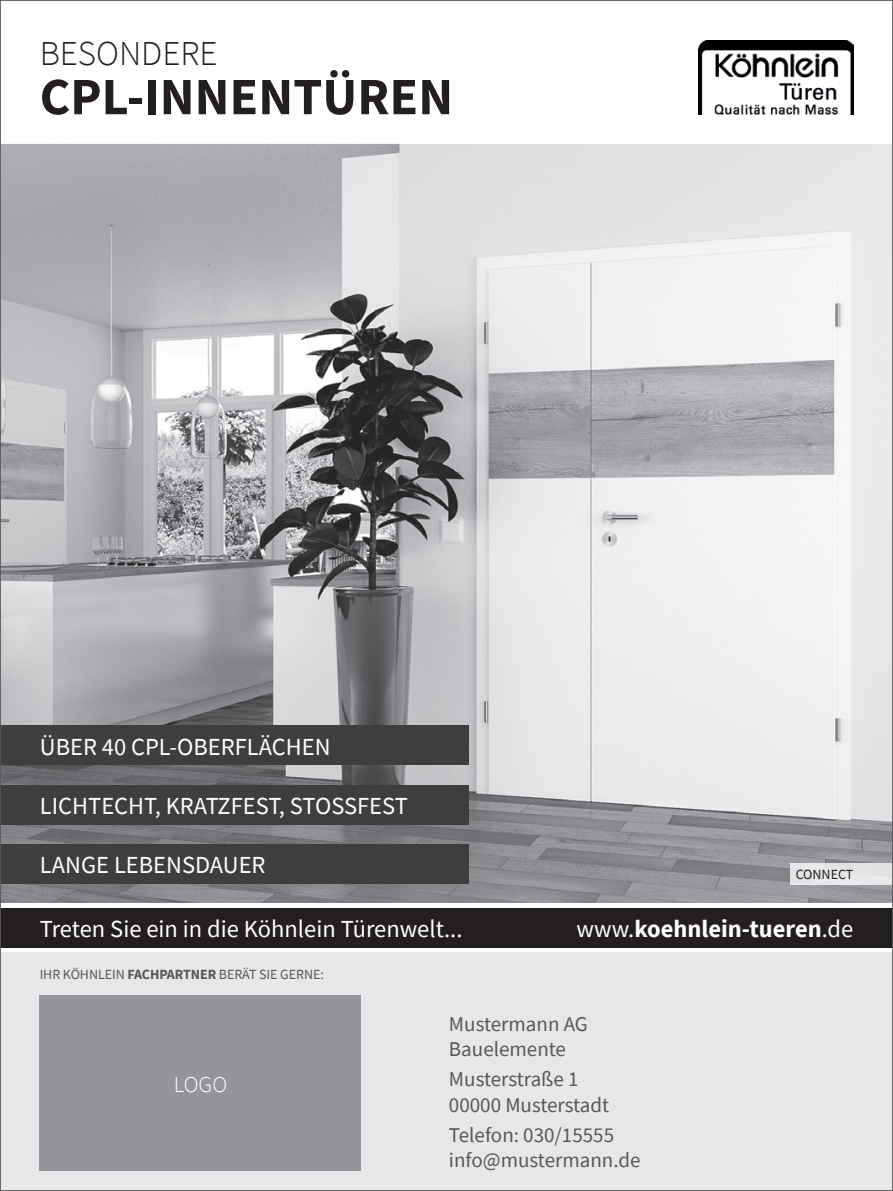
<style>
.page{position:relative;width:893px;height:1191px;background:#fff}
.page>*{position:absolute;margin:0;border:0;box-sizing:border-box;transform-origin:0 0}
.t1{font:700 52.5px "Source Sans Pro";color:#231f20}
.t2{font:300 35px "Source Sans Pro";color:#231f20}
.t3{font:24.5px "Source Sans Pro";color:#fff}
.t4{font:700 24.5px "Source Sans Pro";color:#fff}
.t5{font:300 22.75px "Source Sans Pro";color:#fff}
.t6{font:21px/25.2px "Source Sans Pro";color:#57585a}
.t7{font:14px "Source Sans Pro";letter-spacing:-.005em;color:#57585a}
.t8{font:14px "Source Sans Pro";color:#231f20}
.s1{font-weight:400}
.s2{font-weight:700}
</style>
<div class="page">
<img style="left:3px;top:144px;width:887px;height:759px">
<div style="left:0;top:908px;width:893px;height:39px;background:#231f20"></div>
<img style="left:698px;top:41px;width:155px;height:73px">
<div style="left:0;top:952px;width:893px;height:239px;background:#e6e7e9"></div>
<div style="left:40px;top:995px;width:321px;height:176px;background:#939598"></div>
<div style="left:0;top:784px;width:468px;height:40px;background:#3e3e3f"></div>
<div style="left:0;top:725px;width:468px;height:40px;background:#3e3e3f"></div>
<div style="left:0;top:844px;width:468px;height:40px;background:#3e3e3f"></div>
<div style="left:790px;top:863px;width:100px;height:21px;background:#e4e5e7"></div>
<h2 class="t2" style="left:40px;top:32px;width:179px">BESONDERE</h2>
<h1 class="t1" style="left:40px;top:61px;width:415px">CPL-INNENTÜREN</h1>
<p class="t3" style="left:40px;top:731px;width:292px">ÜBER 40 CPL-OBERFLÄCHEN</p>
<p class="t3" style="left:40px;top:790px;width:369px">LICHTECHT, KRATZFEST, STOSSFEST</p>
<p class="t3" style="left:40px;top:849px;width:227px">LANGE LEBENSDAUER</p>
<p class="t8" style="left:796px;top:865px;width:59px">CONNECT</p>
<p class="t3" style="left:40px;top:913px;width:424px">Treten Sie ein in die Köhnlein Türenwelt...</p>
<p class="t4" style="left:576px;top:912px;width:278px"><span class="s1">www.</span>koehnlein-tueren<span class="s1">.de</span></p>
<p class="t7" style="left:40px;top:966px;width:286px">IHR KÖHNLEIN <span class="s2">FACHPARTNER</span> BERÄT SIE GERNE:</p>
<p class="t6" style="left:449px;top:1011px;width:140px">Mustermann AG<br>Bauelemente</p>
<p class="t6" style="left:449px;top:1066px;width:162px">Musterstraße 1<br>00000 Musterstadt</p>
<p class="t6" style="left:449px;top:1122px;width:193px">Telefon: 030/15555 info@mustermann.de</p>
<p class="t5" style="left:174px;top:1070px;width:55px">LOGO</p>
</div>
